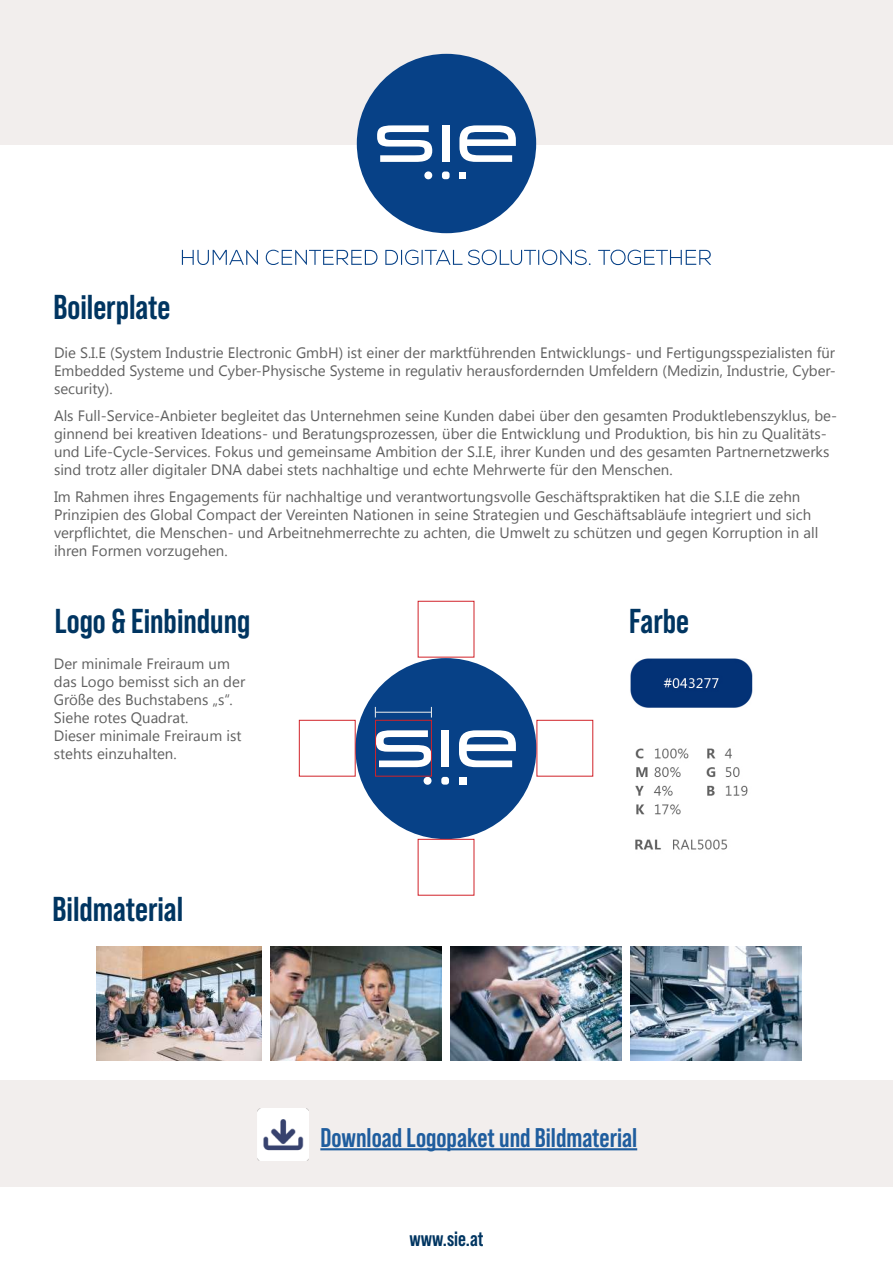
<style>
.page{position:relative;width:893px;height:1263px;background:#fff}
.page>*{position:absolute;margin:0;border:0;box-sizing:border-box;transform-origin:0 0}
.t1{font:700 34.5px "Bebas Neue Pro";color:#003561}
.t2{font:700 27px "Bebas Neue Pro";color:#1f5d9e}
.t3{font:700 21px "Bebas Neue Pro";color:#003561}
.t4{font:15px/18px "Segoe UI";color:#606060}
</style>
<div class="page">
<div style="left:0;top:0;width:893px;height:145px;background:#f2eeed"></div>
<div style="left:357px;top:54px;width:179px;height:179px;background:#074187;border-radius:50%"></div>
<svg style="left:377px;top:125px;width:55px;height:37px"></svg>
<div style="left:442px;top:126px;width:8px;height:36px;background:#fff"></div>
<svg style="left:459px;top:125px;width:57px;height:37px"></svg>
<div style="left:442px;top:172px;width:8px;height:7px;background:#fff;border-radius:3px"></div>
<div style="left:459px;top:172px;width:7px;height:7px;background:#fff"></div>
<div style="left:424px;top:171px;width:8px;height:8px;background:#fff;border-radius:50%"></div>
<svg style="left:598px;top:250px;width:113px;height:15px"></svg>
<svg style="left:182px;top:250px;width:409px;height:16px"></svg>
<img style="left:271px;top:947px;width:171px;height:114px">
<img style="left:96px;top:947px;width:166px;height:114px">
<img style="left:450px;top:947px;width:171px;height:114px">
<img style="left:630px;top:947px;width:171px;height:114px">
<div style="left:0;top:1080px;width:893px;height:106px;background:#f2eeed"></div>
<img style="left:257px;top:1109px;width:52px;height:51px">
<hr style="left:320px;top:1148px;width:317px;height:2px;background:#1f5d9e">
<div style="left:355px;top:658px;width:181px;height:181px;background:#074187;border-radius:50%"></div>
<svg style="left:377px;top:730px;width:53px;height:37px"></svg>
<div style="left:441px;top:731px;width:8px;height:36px;background:#fff"></div>
<svg style="left:459px;top:730px;width:57px;height:37px"></svg>
<div style="left:441px;top:777px;width:8px;height:8px;background:#fff;border-radius:3px"></div>
<div style="left:459px;top:777px;width:7px;height:7px;background:#fff"></div>
<div style="left:424px;top:777px;width:8px;height:8px;background:#fff;border-radius:50%"></div>
<div style="left:375px;top:720px;width:57px;height:56px;border:1px solid #d12229"></div>
<div style="left:299px;top:720px;width:56px;height:56px;border:1px solid #d12229"></div>
<hr style="left:376px;top:712px;width:55px;height:1px;background:#f1efee">
<img style="left:630px;top:658px;width:123px;height:192px">
<h1 class="t1" style="left:54px;top:294px;width:118px">Boilerplate</h1>
<p class="t4" style="left:54px;top:345px;width:783px;text-align:justify">Die S.I.E (System Industrie Electronic GmbH) ist einer der marktführenden Entwicklungs- und Fertigungsspezialisten für Embedded Systeme und Cyber-Physische Systeme in regulativ herausfordernden Umfeldern (Medizin, Industrie, Cyber&shy;security).</p>
<p class="t4" style="left:54px;top:408px;width:784px">Als Full-Service-Anbieter begleitet das Unternehmen seine Kunden dabei über den gesamten Produktlebenszyklus, be&shy;ginnend bei kreativen Ideations- und Beratungsprozessen, über die Entwicklung und Produktion, bis hin zu Qualitäts&shy;und Life-Cycle-Services. Fokus und gemeinsame Ambition der S.I.E, ihrer Kunden und des gesamten Partnernetzwerks sind trotz aller digitaler DNA dabei stets nachhaltige und echte Mehrwerte für den Menschen.</p>
<p class="t4" style="left:54px;top:489px;width:766px">Im Rahmen ihres Engagements für nachhaltige und verantwortungsvolle Geschäftspraktiken hat die S.I.E die zehn Prinzipien des Global Compact der Vereinten Nationen in seine Strategien und Geschäftsabläufe integriert und sich verpflichtet, die Menschen- und Arbeitnehmerrechte zu achten, die Umwelt zu schützen und gegen Korruption in all ihren Formen vorzugehen.</p>
<h1 class="t1" style="left:55px;top:609px;width:197px">Logo &amp; Einbindung</h1>
<h1 class="t1" style="left:629px;top:609px;width:61px">Farbe</h1>
<p class="t4" style="left:54px;top:656px;width:193px">Der minimale Freiraum um das Logo bemisst sich an der<br>Größe des Buchstabens „s“.<br>Siehe rotes Quadrat.<br>Dieser minimale Freiraum ist stehts einzuhalten.</p>
<h1 class="t1" style="left:53px;top:897px;width:132px">Bildmaterial</h1>
<h2 class="t2" style="left:320px;top:1128px;width:318px">Download Logopaket und Bildmaterial</h2>
<h3 class="t3" style="left:409px;top:1231px;width:76px">www.sie.at</h3>
</div>
